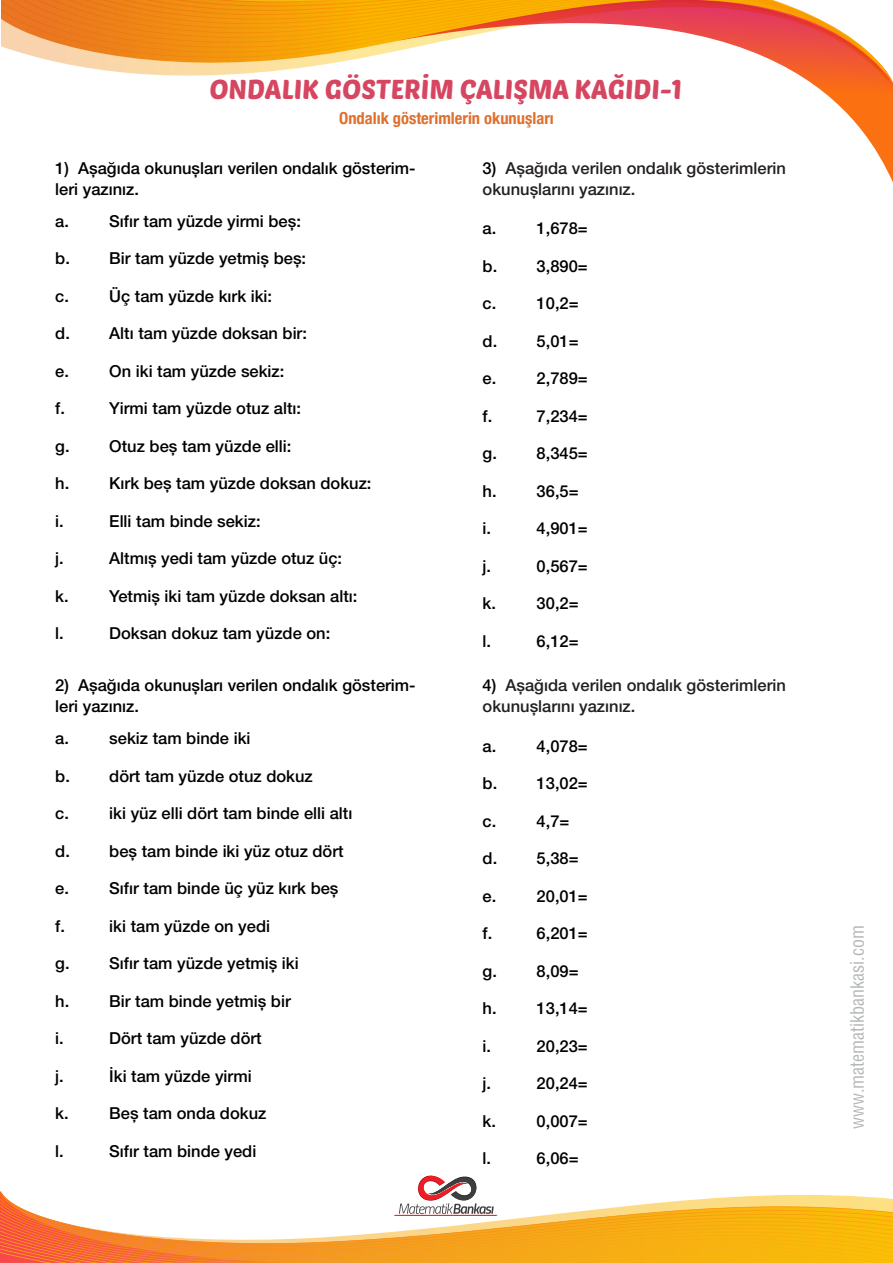
<style>
.page{position:relative;width:893px;height:1263px;background:#fff}
.page>*{position:absolute;margin:0;border:0;box-sizing:border-box;transform-origin:0 0}
.t1{font:27px "Poetsen One";color:#d74661}
.t2{font:condensed 18px "Helvetica";color:#b3b6b6}
.Tire_Kullan{font:500 16.5px/21.6px "Helvetica Neue LT Pro";color:#000}
.t3{font:500 16.5px/21.6px "Helvetica Neue LT Pro";color:#231f20}
.t4{font:700 condensed 16.5px "Helvetica Neue";color:#df702d}
.s1{color:#000}
</style>
<div class="page">
<svg style="left:818px;top:88px;width:75px;height:95px"></svg>
<svg style="left:807px;top:77px;width:86px;height:11px"></svg>
<svg style="left:0;top:0;width:889px;height:80px"></svg>
<svg style="left:0;top:1175px;width:893px;height:88px"></svg>
<p class="t1" style="left:209px;top:72px;width:474px">ONDALIK GÖSTERİM ÇALIŞMA KAĞIDI-1</p>
<p class="t4" style="left:339px;top:108px;width:216px">Ondalık gösterimlerin okunuşları</p>
<p class="Tire_Kullan" style="left:55px;top:157px;width:362px">1) Aşağıda okunuşları verilen ondalık gösterim&shy;leri yazınız.</p>
<p class="t3" style="left:483px;top:157px;width:305px"><span class="s1">3)</span> Aşağıda verilen ondalık gösterimlerin okunuşlarını yazınız.</p>
<p class="Tire_Kullan" style="left:55px;top:210px;width:15px">a.</p>
<p class="Tire_Kullan" style="left:109px;top:210px;width:193px">Sıfır tam yüzde yirmi beş:</p>
<p class="Tire_Kullan" style="left:55px;top:248px;width:252px">b. Bir tam yüzde yetmiş beş:</p>
<p class="Tire_Kullan" style="left:55px;top:285px;width:15px">c.</p>
<p class="Tire_Kullan" style="left:109px;top:285px;width:164px">Üç tam yüzde kırk iki:</p>
<p class="Tire_Kullan" style="left:55px;top:323px;width:253px">d. Altı tam yüzde doksan bir:</p>
<p class="Tire_Kullan" style="left:55px;top:360px;width:15px">e.</p>
<p class="Tire_Kullan" style="left:109px;top:360px;width:177px">On iki tam yüzde sekiz:</p>
<p class="Tire_Kullan" style="left:55px;top:398px;width:11px">f.</p>
<p class="Tire_Kullan" style="left:109px;top:398px;width:193px">Yirmi tam yüzde otuz altı:</p>
<p class="Tire_Kullan" style="left:55px;top:435px;width:16px">g.</p>
<p class="Tire_Kullan" style="left:109px;top:435px;width:184px">Otuz beş tam yüzde elli:</p>
<p class="Tire_Kullan" style="left:55px;top:473px;width:16px">h.</p>
<p class="Tire_Kullan" style="left:109px;top:473px;width:264px">Kırk beş tam yüzde doksan dokuz:</p>
<p class="Tire_Kullan" style="left:55px;top:510px;width:10px">i.</p>
<p class="Tire_Kullan" style="left:109px;top:510px;width:153px">Elli tam binde sekiz:</p>
<p class="Tire_Kullan" style="left:55px;top:548px;width:10px">j.</p>
<p class="Tire_Kullan" style="left:109px;top:548px;width:234px">Altmış yedi tam yüzde otuz üç:</p>
<p class="Tire_Kullan" style="left:55px;top:585px;width:15px">k.</p>
<p class="Tire_Kullan" style="left:109px;top:585px;width:250px">Yetmiş iki tam yüzde doksan altı:</p>
<p class="Tire_Kullan" style="left:55px;top:623px;width:10px">l.</p>
<p class="Tire_Kullan" style="left:109px;top:623px;width:222px">Doksan dokuz tam yüzde on:</p>
<p class="Tire_Kullan" style="left:55px;top:674px;width:362px">2) Aşağıda okunuşları verilen ondalık gösterim&shy;leri yazınız.</p>
<p class="Tire_Kullan" style="left:55px;top:727px;width:15px">a.</p>
<p class="Tire_Kullan" style="left:109px;top:727px;width:143px">sekiz tam binde iki</p>
<p class="Tire_Kullan" style="left:55px;top:765px;width:259px">b. dört tam yüzde otuz dokuz</p>
<p class="Tire_Kullan" style="left:55px;top:802px;width:15px">c.</p>
<p class="Tire_Kullan" style="left:109px;top:802px;width:245px">iki yüz elli dört tam binde elli altı</p>
<p class="Tire_Kullan" style="left:55px;top:840px;width:290px">d. beş tam binde iki yüz otuz dört</p>
<p class="Tire_Kullan" style="left:55px;top:877px;width:15px">e.</p>
<p class="Tire_Kullan" style="left:109px;top:877px;width:231px">Sıfır tam binde üç yüz kırk beş</p>
<p class="Tire_Kullan" style="left:55px;top:915px;width:11px">f.</p>
<p class="Tire_Kullan" style="left:109px;top:915px;width:162px">iki tam yüzde on yedi</p>
<p class="Tire_Kullan" style="left:55px;top:952px;width:16px">g.</p>
<p class="Tire_Kullan" style="left:109px;top:952px;width:191px">Sıfır tam yüzde yetmiş iki</p>
<p class="Tire_Kullan" style="left:55px;top:990px;width:16px">h.</p>
<p class="Tire_Kullan" style="left:109px;top:990px;width:183px">Bir tam binde yetmiş bir</p>
<p class="Tire_Kullan" style="left:55px;top:1027px;width:10px">i.</p>
<p class="Tire_Kullan" style="left:109px;top:1027px;width:154px">Dört tam yüzde dört</p>
<p class="Tire_Kullan" style="left:55px;top:1065px;width:10px">j.</p>
<p class="Tire_Kullan" style="left:109px;top:1065px;width:144px">İki tam yüzde yirmi</p>
<p class="Tire_Kullan" style="left:55px;top:1102px;width:15px">k.</p>
<p class="Tire_Kullan" style="left:109px;top:1102px;width:159px">Beş tam onda dokuz</p>
<p class="Tire_Kullan" style="left:55px;top:1140px;width:10px">l.</p>
<p class="Tire_Kullan" style="left:109px;top:1140px;width:149px">Sıfır tam binde yedi</p>
<p class="Tire_Kullan" style="left:483px;top:217px;width:15px">a.</p>
<p class="Tire_Kullan" style="left:537px;top:217px;width:53px">1,678=</p>
<p class="Tire_Kullan" style="left:483px;top:255px;width:107px">b. 3,890=</p>
<p class="Tire_Kullan" style="left:483px;top:292px;width:15px">c.</p>
<p class="Tire_Kullan" style="left:537px;top:292px;width:44px">10,2=</p>
<p class="Tire_Kullan" style="left:483px;top:330px;width:98px">d. 5,01=</p>
<p class="Tire_Kullan" style="left:483px;top:367px;width:15px">e.</p>
<p class="Tire_Kullan" style="left:537px;top:367px;width:53px">2,789=</p>
<p class="Tire_Kullan" style="left:483px;top:405px;width:11px">f.</p>
<p class="Tire_Kullan" style="left:537px;top:405px;width:53px">7,234=</p>
<p class="Tire_Kullan" style="left:483px;top:442px;width:16px">g.</p>
<p class="Tire_Kullan" style="left:537px;top:442px;width:53px">8,345=</p>
<p class="Tire_Kullan" style="left:483px;top:480px;width:16px">h.</p>
<p class="Tire_Kullan" style="left:537px;top:480px;width:44px">36,5=</p>
<p class="Tire_Kullan" style="left:483px;top:517px;width:10px">i.</p>
<p class="Tire_Kullan" style="left:537px;top:517px;width:53px">4,901=</p>
<p class="Tire_Kullan" style="left:483px;top:555px;width:10px">j.</p>
<p class="Tire_Kullan" style="left:537px;top:555px;width:53px">0,567=</p>
<p class="Tire_Kullan" style="left:483px;top:592px;width:15px">k.</p>
<p class="Tire_Kullan" style="left:537px;top:592px;width:44px">30,2=</p>
<p class="Tire_Kullan" style="left:483px;top:630px;width:10px">l.</p>
<p class="Tire_Kullan" style="left:537px;top:630px;width:44px">6,12=</p>
<p class="t3" style="left:483px;top:674px;width:305px"><span class="s1">4)</span> Aşağıda verilen ondalık gösterimlerin okunuşlarını yazınız.</p>
<p class="Tire_Kullan" style="left:483px;top:735px;width:15px">a.</p>
<p class="Tire_Kullan" style="left:537px;top:735px;width:53px">4,078=</p>
<p class="Tire_Kullan" style="left:483px;top:772px;width:107px">b. 13,02=</p>
<p class="Tire_Kullan" style="left:483px;top:810px;width:15px">c.</p>
<p class="Tire_Kullan" style="left:537px;top:810px;width:34px">4,7=</p>
<p class="Tire_Kullan" style="left:483px;top:847px;width:98px">d. 5,38=</p>
<p class="Tire_Kullan" style="left:483px;top:885px;width:15px">e.</p>
<p class="Tire_Kullan" style="left:537px;top:885px;width:53px">20,01=</p>
<p class="Tire_Kullan" style="left:483px;top:922px;width:11px">f.</p>
<p class="Tire_Kullan" style="left:537px;top:922px;width:53px">6,201=</p>
<p class="Tire_Kullan" style="left:483px;top:960px;width:16px">g.</p>
<p class="Tire_Kullan" style="left:537px;top:960px;width:44px">8,09=</p>
<p class="Tire_Kullan" style="left:483px;top:997px;width:16px">h.</p>
<p class="Tire_Kullan" style="left:537px;top:997px;width:53px">13,14=</p>
<p class="Tire_Kullan" style="left:483px;top:1035px;width:10px">i.</p>
<p class="Tire_Kullan" style="left:537px;top:1035px;width:53px">20,23=</p>
<p class="Tire_Kullan" style="left:483px;top:1072px;width:10px">j.</p>
<p class="Tire_Kullan" style="left:537px;top:1072px;width:53px">20,24=</p>
<p class="Tire_Kullan" style="left:483px;top:1110px;width:15px">k.</p>
<p class="Tire_Kullan" style="left:537px;top:1110px;width:53px">0,007=</p>
<p class="Tire_Kullan" style="left:483px;top:1147px;width:10px">l.</p>
<p class="Tire_Kullan" style="left:537px;top:1147px;width:44px">6,06=</p>
<p class="t2" style="left:846px;top:1129px;width:205px;rotate:-90deg">www.matematikbankasi.com</p>
</div>
